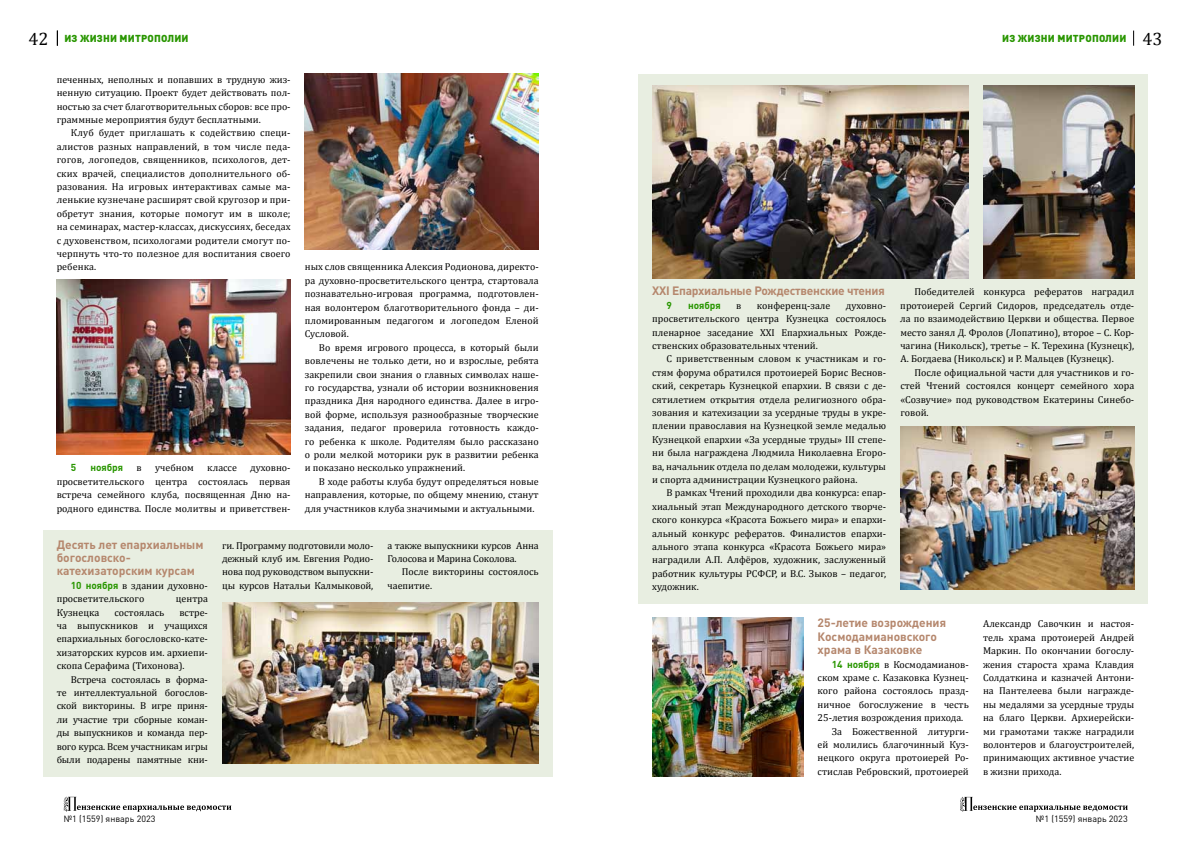
<style>
.page{position:relative;width:1191px;height:842px;background:#fff}
.page>*{position:absolute;margin:0;border:0;box-sizing:border-box;transform-origin:0 0}
.t1{font:18px "Cambria";color:#000}
.t2{font:700 12px/13.4px "DIN Pro";color:#b5876d}
.t3{font:700 12px "DIN Pro";letter-spacing:-.02em;color:#b5876d}
.t4{font:10px/13.4px "Cambria";color:#000;text-align:justify}
.t5{font:900 10px "DIN Pro";letter-spacing:.02em;color:#299601}
.t6{font:700 10px "DIN Pro";color:#299601}
.t7{font:9px "DIN Pro";color:#000}
.s1{font-family:"Cambria";font-weight:400;font-size:18px;color:#000}
.s2{font-family:"DIN Pro";font-weight:700;color:#299601}
</style>
<div class="page">
<div style="left:638px;top:74px;width:510px;height:529px;background:#e8eee1"></div>
<div style="left:43px;top:530px;width:509px;height:247px;background:#e8eee1"></div>
<img style="left:652px;top:617px;width:151px;height:160px">
<img style="left:900px;top:426px;width:234px;height:164px">
<img style="left:652px;top:86px;width:317px;height:192px">
<img style="left:983px;top:86px;width:151px;height:192px">
<img style="left:57px;top:279px;width:234px;height:176px">
<img style="left:305px;top:74px;width:234px;height:175px">
<img style="left:222px;top:602px;width:317px;height:162px">
<svg style="left:64px;top:797px;width:167px;height:15px"></svg>
<svg style="left:960px;top:797px;width:167px;height:15px"></svg>
<svg style="left:1133px;top:31px;width:1px;height:15px"></svg>
<svg style="left:57px;top:31px;width:1px;height:15px"></svg>
<h1 class="t1" style="left:28px;top:28px;width:21px">42</h1>
<p class="t5" style="left:64px;top:29px;width:126px">Из жизни митрополии</p>
<p class="t5" style="left:1002px;top:29px;width:162px">Из жизни митрополии <span class="s1">43</span></p>
<p class="t4" style="left:57px;top:73px;width:235px">печенных, неполных и попавших в трудную жиз&shy;ненную ситуацию. Проект будет действовать пол&shy;ностью за счет благотворительных сборов: все про&shy;граммные мероприятия будут бесплатными.</p>
<p class="t4" style="left:57px;top:126px;width:235px;text-indent:14px">Клуб будет приглашать к содействию специ&shy;алистов разных направлений, в том числе педа&shy;гогов, логопедов, священников, психологов, дет&shy;ских врачей, специалистов дополнительного об&shy;разования. На игровых интерактивах самые ма&shy;ленькие кузнечане расширят свой кругозор и при&shy;обретут знания, которые помогут им в школе; на семинарах, мастер-классах, дискуссиях, беседах с духовенством, психологами родители смогут по&shy;черпнуть что-то полезное для воспитания своего ребенка.</p>
<p class="t6" style="left:71px;top:459px;width:7px">5</p>
<p class="t6" style="left:90px;top:459px;width:34px">ноября</p>
<p class="t4" style="left:137px;top:461px;width:7px">в</p>
<p class="t4" style="left:155px;top:461px;width:40px">учебном</p>
<p class="t4" style="left:207px;top:461px;width:31px">классе</p>
<p class="t4" style="left:57px;top:461px;width:235px;text-indent:194px">духовно&shy;просветительского центра состоялась первая встреча семейного клуба, посвященная Дню на&shy;родного единства. После молитвы и приветствен-</p>
<p class="t4" style="left:305px;top:260px;width:235px">ных слов священника Алексия Родионова, директо&shy;ра духовно-просветительского центра, стартовала познавательно-игровая программа, подготовлен&shy;ная волонтером благотворительного фонда – ди&shy;пломированным педагогом и логопедом Еленой Сусловой.</p>
<p class="t4" style="left:305px;top:341px;width:235px;text-indent:14px">Во время игрового процесса, в который были вовлечены не только дети, но и взрослые, ребята закрепили свои знания о главных символах наше&shy;го государства, узнали об истории возникновения праздника Дня народного единства. Далее в игро&shy;вой форме, используя разнообразные творческие задания, педагог проверила готовность каждо&shy;го ребенка к школе. Родителям было рассказано о роли мелкой моторики рук в развитии ребенка и показано несколько упражнений.</p>
<p class="t4" style="left:305px;top:475px;width:235px;text-indent:14px">В ходе работы клуба будут определяться новые направления, которые, по общему мнению, станут для участников клуба значимыми и актуальными.</p>
<p class="t2" style="left:57px;top:536px;width:148px">Десять лет епархиальным богословско&shy;катехизаторским курсам</p>
<p class="t4" style="left:57px;top:579px;width:153px;text-indent:14px"><span class="s2">10 ноября</span> в здании духовно&shy;просветительского</p>
<p class="t4" style="left:176px;top:592px;width:34px">центра</p>
<p class="t4" style="left:57px;top:605px;width:44px">Кузнецка</p>
<p class="t4" style="left:114px;top:605px;width:51px">состоялась</p>
<p class="t4" style="left:57px;top:605px;width:153px;text-indent:123px">встре&shy;ча выпускников и учащихся епархиальных богословско-кате&shy;хизаторских курсов им. архиепи&shy;скопа Серафима (Тихонова).</p>
<p class="t4" style="left:57px;top:672px;width:153px;text-indent:14px">Встреча состоялась в форма&shy;те интеллектуальной богослов&shy;ской викторины. В игре приня&shy;ли участие три сборные коман&shy;ды выпускников и команда пер&shy;вого курса. Всем участникам игры были подарены памятные кни-</p>
<p class="t4" style="left:222px;top:538px;width:153px">ги. Программу подготовили моло&shy;дежный клуб им. Евгения Родио&shy;нова под руководством выпускни&shy;цы курсов Натальи Калмыковой,</p>
<p class="t4" style="left:387px;top:538px;width:153px">а также выпускники курсов Анна<br>Голосова и Марина Соколова.</p>
<p class="t4" style="left:387px;top:565px;width:153px;text-indent:14px">После викторины состоялось чаепитие.</p>
<p class="t3" style="left:652px;top:281px;width:234px">XXI Епархиальные Рождественские чтения</p>
<p class="t6" style="left:666px;top:297px;width:7px">9</p>
<p class="t6" style="left:688px;top:297px;width:34px">ноября</p>
<p class="t4" style="left:736px;top:299px;width:7px">в</p>
<p class="t4" style="left:757px;top:299px;width:75px">конференц-зале</p>
<p class="t4" style="left:652px;top:299px;width:235px;text-indent:194px">духовно&shy;просветительского центра Кузнецка состоялось пленарное заседание XXI Епархиальных Рожде&shy;ственских образовательных чтений.</p>
<p class="t4" style="left:652px;top:352px;width:235px;text-indent:14px">С приветственным словом к участникам и го&shy;стям форума обратился протоиерей Борис Веснов&shy;ский, секретарь Кузнецкой епархии. В связи с де&shy;сятилетием открытия отдела религиозного обра&shy;зования и катехизации за усердные труды в укре&shy;плении православия на Кузнецкой земле медалью Кузнецкой епархии «За усердные труды» III степе&shy;ни была награждена Людмила Николаевна Егоро&shy;ва, начальник отдела по делам молодежи, культуры и спорта администрации Кузнецкого района.</p>
<p class="t4" style="left:652px;top:486px;width:235px;text-indent:14px">В рамках Чтений проходили два конкурса: епар&shy;хиальный этап Международного детского творче&shy;ского конкурса «Красота Божьего мира» и епархи&shy;альный конкурс рефератов. Финалистов епархи&shy;ального этапа конкурса «Красота Божьего мира» наградили А.П. Алфёров, художник, заслуженный работник культуры РСФСР, и В.С. Зыков – педагог, художник.</p>
<p class="t4" style="left:900px;top:285px;width:235px;text-indent:14px">Победителей конкурса рефератов наградил протоиерей Сергий Сидоров, председатель отде&shy;ла по взаимодействию Церкви и общества. Первое место занял Д. Фролов (Лопатино), второе – С. Кор&shy;чагина (Никольск), третье – К. Терехина (Кузнецк), А. Богдаева (Никольск) и Р. Мальцев (Кузнецк).</p>
<p class="t4" style="left:900px;top:366px;width:235px;text-indent:14px">После официальной части для участников и го&shy;стей Чтений состоялся концерт семейного хора «Созвучие» под руководством Екатерины Синебо&shy;говой.</p>
<p class="t2" style="left:817px;top:615px;width:130px">25-летие возрождения<br>Космодамиановского храма в Казаковке</p>
<p class="t4" style="left:831px;top:657px;width:138px"><span class="s2">14 ноября</span> в Космодамианов-</p>
<p class="t4" style="left:817px;top:671px;width:153px">ском храме с. Казаковка Кузнец-</p>
<p class="t4" style="left:817px;top:684px;width:153px">кого района состоялось празд-</p>
<p class="t4" style="left:817px;top:698px;width:153px">ничное богослужение в честь</p>
<p class="t4" style="left:817px;top:711px;width:147px">25-летия возрождения прихода.</p>
<p class="t4" style="left:831px;top:724px;width:138px">За Божественной литурги-</p>
<p class="t4" style="left:817px;top:738px;width:153px">ей молились благочинный Куз-</p>
<p class="t4" style="left:817px;top:751px;width:153px">нецкого округа протоиерей Ро-</p>
<p class="t4" style="left:817px;top:765px;width:153px">стислав Ребровский, протоиерей</p>
<p class="t4" style="left:983px;top:617px;width:153px">Александр Савочкин и настоя&shy;тель храма протоиерей Андрей Маркин. По окончании богослу&shy;жения староста храма Клавдия Солдаткина и казначей Антони&shy;на Пантелеева были награжде&shy;ны медалями за усердные труды на благо Церкви. Архиерейски&shy;ми грамотами также наградили волонтеров и благоустроителей, принимающих активное участие в жизни прихода.</p>
<p class="t7" style="left:64px;top:811px;width:93px">№1 (1559) январь 2023</p>
<p class="t7" style="left:1036px;top:811px;width:93px">№1 (1559) январь 2023</p>
</div>
